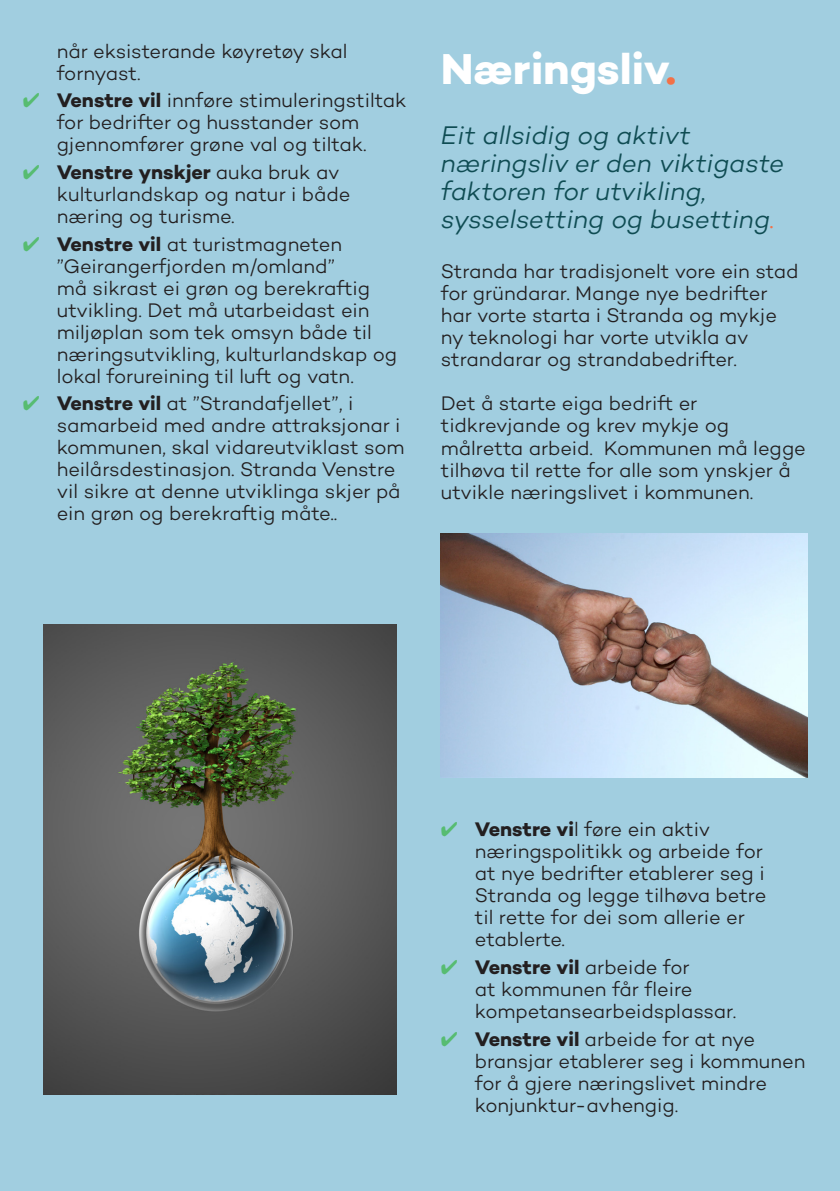
<style>
.page{position:relative;width:840px;height:1191px;background:#fff}
.page>*{position:absolute;margin:0;border:0;box-sizing:border-box;transform-origin:0 0}
.Overskrift_liten{font:700 44px "Campton";color:#fff}
.Ingress_O{font:italic 300 26px/28px "Campton";color:#0f4c53}
.Brodtekst{font:300 20px/22px "Campton";color:#231f20}
.s1{color:#57bc71}
.s2{font-weight:700}
.s3{color:#f37147}
</style>
<div class="page">
<div style="left:0;top:0;width:839px;height:1191px;background:#a1cee0"></div>
<img style="left:440px;top:533px;width:366px;height:244px">
<img style="left:44px;top:625px;width:352px;height:469px">
<p class="Brodtekst" style="left:57px;top:39px;width:292px">når eksisterande køyretøy skal fornyast.</p>
<p class="Brodtekst" style="left:57px;top:89px;width:351px;text-indent:-34px"><span class="s1">✔</span> <span class="s2">Venstre vil</span> innføre stimuleringstiltak for bedrifter og husstander som gjennomfører grøne val og tiltak.</p>
<p class="Brodtekst" style="left:57px;top:161px;width:295px;text-indent:-34px"><span class="s1">✔</span> <span class="s2">Venstre ynskjer</span> auka bruk av kulturlandskap og natur i både næring og turisme.</p>
<p class="Brodtekst" style="left:57px;top:232px;width:342px;text-indent:-34px"><span class="s1">✔</span> <span class="s2">Venstre vil</span> at turistmagneten ”Geirangerfjorden m/omland”<br>må sikrast ei grøn og berekraftig utvikling. Det må utarbeidast ein miljøplan som tek omsyn både til næringsutvikling, kulturlandskap og lokal forureining til luft og vatn.</p>
<p class="Brodtekst" style="left:57px;top:392px;width:349px;text-indent:-34px"><span class="s1">✔</span> <span class="s2">Venstre vil</span> at ”Strandafjellet”, i samarbeid med andre attraksjonar i kommunen, skal vidareutviklast som heilårsdestinasjon. Stranda Venstre vil sikre at denne utviklinga skjer på ein grøn og berekraftig måte..</p>
<p class="Overskrift_liten" style="left:440px;top:41px;width:237px">Næringsliv<span class="s3">.</span></p>
<p class="Ingress_O" style="left:440px;top:121px;width:344px">Eit allsidig og aktivt næringsliv er den viktigaste faktoren for utvikling, sysselsetting og busetting<span class="s3">.</span></p>
<p class="Brodtekst" style="left:440px;top:260px;width:359px">Stranda har tradisjonelt vore ein stad for gründarar. Mange nye bedrifter har vorte starta i Stranda og mykje ny teknologi har vorte utvikla av strandarar og strandabedrifter.</p>
<p class="Brodtekst" style="left:440px;top:392px;width:366px">Det å starte eiga bedrift er tidkrevjande og krev mykje og målretta arbeid. Kommunen må legge tilhøva til rette for alle som ynskjer å utvikle næringslivet i kommunen.</p>
<p class="Brodtekst" style="left:474px;top:818px;width:293px;text-indent:-34px"><span class="s1">✔</span> <span class="s2">Venstre vi</span>l føre ein aktiv næringspolitikk og arbeide for at nye bedrifter etablerer seg i<br>Stranda og legge tilhøva betre til rette for dei som allerie er etablerte.</p>
<p class="Brodtekst" style="left:474px;top:956px;width:263px;text-indent:-34px"><span class="s1">✔</span> <span class="s2">Venstre vil</span> arbeide for<br>at kommunen får fleire kompetansearbeidsplassar.</p>
<p class="Brodtekst" style="left:474px;top:1027px;width:332px;text-indent:-34px"><span class="s1">✔</span> <span class="s2">Venstre vil</span> arbeide for at nye bransjar etablerer seg i kommunen for å gjere næringslivet mindre konjunktur-avhengig.</p>
</div>
